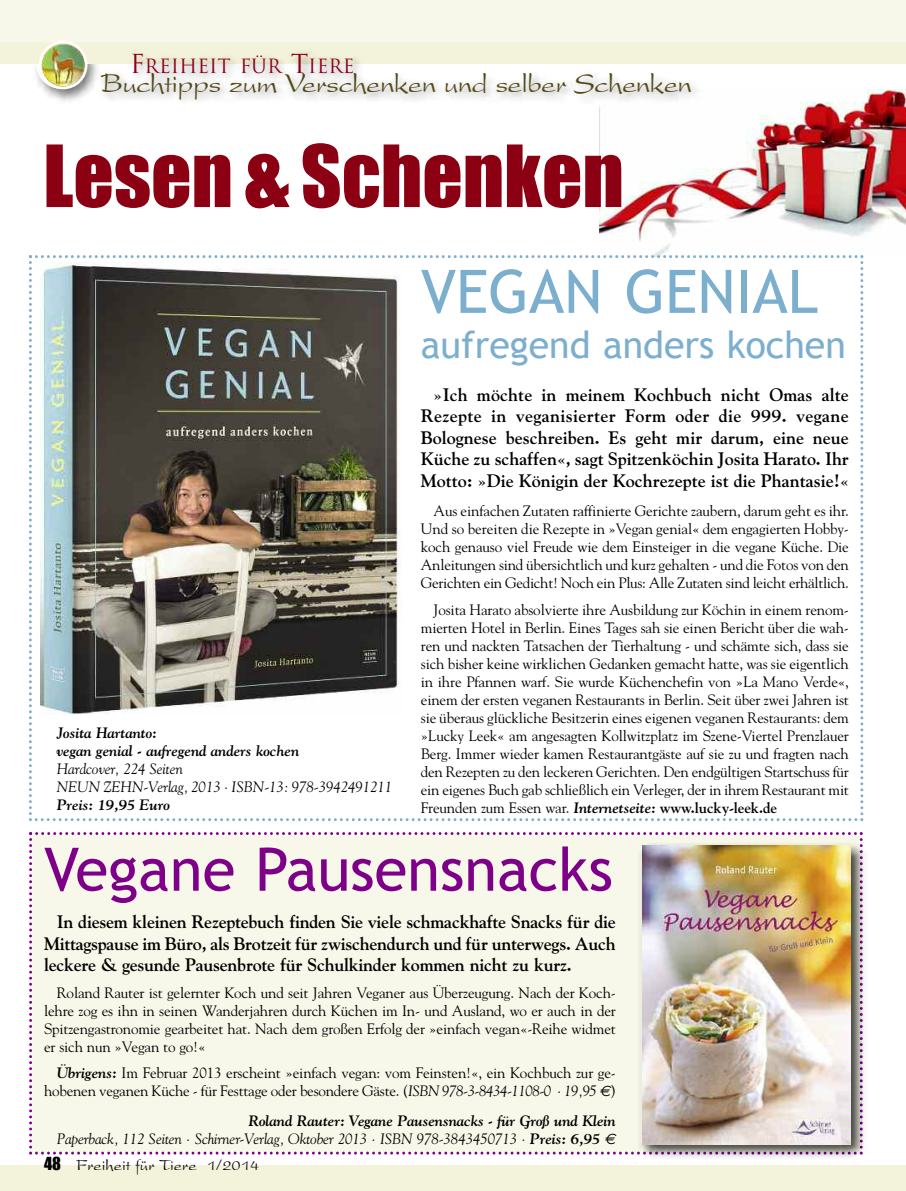
<style>
.page{position:relative;width:906px;height:1191px;background:#fff}
.page>*{position:absolute;margin:0;border:0;box-sizing:border-box;transform-origin:0 0}
.t1{font:79.05px "Impact";color:#8c0013}
.t2{font:60px "Trebuchet MS";color:#7e0089}
.t3{font:60px "Trebuchet MS";color:#7caece}
.t4{font:37.5px "Trebuchet MS";color:#7caece}
.t5{font:29.1px "President Plain";letter-spacing:-.02em;color:#534b17}
.t6{font:19.2px "Trajan";color:#8c0013}
.t7{font:700 18px/21.6px "Goudy";letter-spacing:-.01em;color:#000;text-align:justify}
.t8{font:16.5px "President Plain";color:#000}
.t9{font:15px/18px "Goudy";letter-spacing:-.015em;color:#000;text-align:justify}
.t10{font:italic 15px/18px "Goudy";letter-spacing:-.01em;color:#000;text-align:right}
.t11{font:italic 700 15px/18px "Goudy";letter-spacing:-.01em;color:#000}
.s1{font-size:25.5px}
.s2{font-weight:700;font-style:italic}
.s3{font-weight:700}
.s4{font-style:italic}
.s5{font-family:"Euro Sans";font-style:italic}
.s6{font-family:"Euro Sans"}
.s7{font-family:"Impact"}
</style>
<div class="page">
<img style="left:600px;top:89px;width:306px;height:166px">
<div style="left:29px;top:832px;width:833px;height:322px;background:#f8f8ea"></div>
<svg style="left:29px;top:255px;width:834px;height:566px"></svg>
<img style="left:40px;top:263px;width:362px;height:451px">
<img style="left:635px;top:839px;width:229px;height:318px">
<img style="left:642px;top:846px;width:209px;height:298px">
<img style="left:43px;top:89px;width:42px;height:13px">
<img style="left:409px;top:75px;width:452px;height:56px">
<div style="left:0;top:41px;width:906px;height:23px;background:#f3f3db"></div>
<div style="left:0;top:0;width:906px;height:42px;background:#f8f8ea"></div>
<img style="left:36px;top:41px;width:49px;height:48px">
<div style="left:0;top:1165px;width:906px;height:26px;background:#f3f3db"></div>
<img style="left:85px;top:53px;width:324px;height:48px">
<p class="t6" style="left:130px;top:55px;width:226px"><span class="s1">F</span>REIHEIT FÜR <span class="s1">T</span>IERE</p>
<h3 class="t5" style="left:100px;top:73px;width:593px">Buchtipps zum Verschenken und selber Schenken</h3>
<h1 class="t1" style="left:43px;top:127px;width:582px">Lesen&amp;Schenken</h1>
<h2 class="t3" style="left:421px;top:256px;width:399px">VEGAN GENIAL</h2>
<h3 class="t4" style="left:421px;top:323px;width:426px">aufregend anders kochen</h3>
<p class="t7" style="left:421px;top:383px;width:429px;text-indent:13px">»Ich möchte in meinem Kochbuch nicht Omas alte Rezepte in veganisierter Form oder die 999. vegane Bolognese beschreiben. Es geht mir darum, eine neue Küche zu schaffen«, sagt Spitzenköchin Josita Harato. Ihr Motto: »Die Königin der Kochrezepte ist die Phantasie!«</p>
<p class="t9" style="left:421px;top:502px;width:429px;text-indent:13px">Aus einfachen Zutaten raffinierte Gerichte zaubern, darum geht es ihr.<br>Und so bereiten die Rezepte in »Vegan genial« dem engagierten Hobby&shy;koch genauso viel Freude wie dem Einsteiger in die vegane Küche. Die Anleitungen sind übersichtlich und kurz gehalten - und die Fotos von den Gerichten ein Gedicht! Noch ein Plus: Alle Zutaten sind leicht erhältlich.</p>
<p class="t9" style="left:421px;top:600px;width:429px;text-indent:13px">Josita Harato absolvierte ihre Ausbildung zur Köchin in einem renom&shy;mierten Hotel in Berlin. Eines Tages sah sie einen Bericht über die wah&shy;ren und nackten Tatsachen der Tierhaltung - und schämte sich, dass sie sich bisher keine wirklichen Gedanken gemacht hatte, was sie eigentlich in ihre Pfannen warf. Sie wurde Küchenchefin von »La Mano Verde«, einem der ersten veganen Restaurants in Berlin. Seit über zwei Jahren ist sie überaus glückliche Besitzerin eines eigenen veganen Restaurants: dem »Lucky Leek« am angesagten Kollwitzplatz im Szene-Viertel Prenzlauer Berg. Immer wieder kamen Restaurantgäste auf sie zu und fragten nach den Rezepten zu den leckeren Gerichten. Den endgültigen Startschuss für ein eigenes Buch gab schließlich ein Verleger, der in ihrem Restaurant mit Freunden zum Essen war. <span class="s2">Internetseite:</span> <span class="s3">www.lucky-leek.de</span></p>
<h2 class="t2" style="left:44px;top:834px;width:570px">Vegane Pausensnacks</h2>
<p class="t7" style="left:44px;top:911px;width:573px;text-indent:13px">In diesem kleinen Rezeptebuch finden Sie viele schmackhafte Snacks für die Mittagspause im Büro, als Brotzeit für zwischendurch und für unterwegs. Auch leckere &amp; gesunde Pausenbrote für Schulkinder kommen nicht zu kurz.</p>
<p class="t9" style="left:44px;top:983px;width:573px;text-indent:13px">Roland Rauter ist gelernter Koch und seit Jahren Veganer aus Überzeugung. Nach der Koch&shy;lehre zog es ihn in seinen Wanderjahren durch Küchen im In- und Ausland, wo er auch in der Spitzengastronomie gearbeitet hat. Nach dem großen Erfolg der »einfach vegan«-Reihe widmet er sich nun »Vegan to go!«</p>
<p class="t9" style="left:44px;top:1063px;width:573px;text-align:right"><span class="s2">Übrigens:</span> Im Februar 2013 erscheint »einfach vegan: vom Feinsten!«, ein Kochbuch zur ge&shy;hobenen veganen Küche - für Festtage oder besondere Gäste. (<span class="s4">ISBN 978-3-8434-1108-0 · 19,95</span> <span class="s5">€</span>)</p>
<p class="t10" style="left:57px;top:1112px;width:560px"><span class="s3">Roland Rauter: Vegane Pausensnacks - für Groß und Klein<br></span>Paperback, 112 Seiten · Schirner-Verlag, Oktober 2013 · ISBN 978-3843450713 · <span class="s3">Preis: 6,95</span> <span class="s6">€</span></p>
<p class="t11" style="left:57px;top:724px;width:244px">Josita Hartanto:<br>vegan genial - aufregend anders kochen</p>
<p class="t10" style="left:57px;top:760px;width:337px;text-align:left">Hardcover, 224 Seiten<br>NEUN ZEHN-Verlag, 2013 · ISBN-13: 978-3942491211</p>
<p class="t11" style="left:57px;top:796px;width:115px">Preis: 19,95 Euro</p>
<p class="t8" style="left:44px;top:1159px;width:216px"><span class="s7">48</span> Freiheit für Tiere 1/2014</p>
</div>
